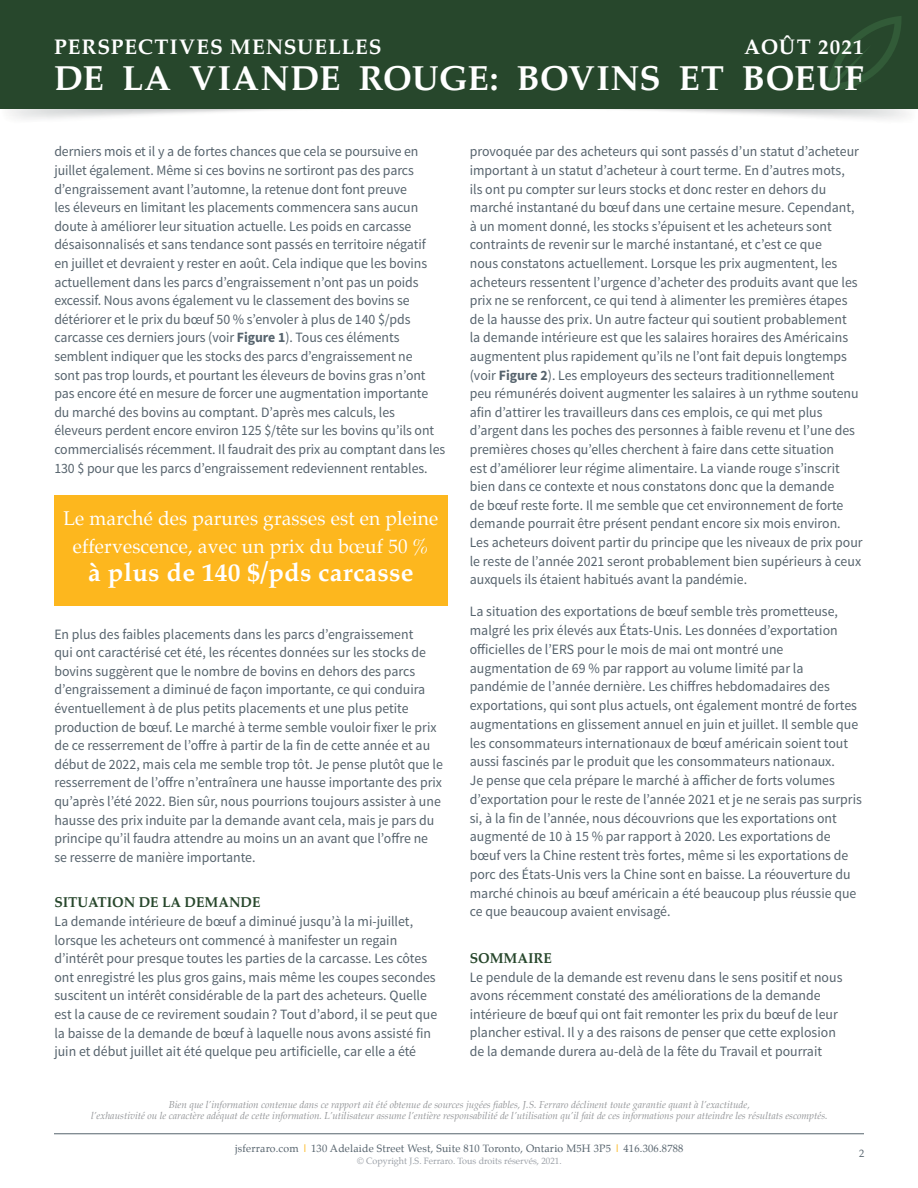
<style>
.page{position:relative;width:918px;height:1188px;background:#fff}
.page>*{position:absolute;margin:0;border:0;box-sizing:border-box;transform-origin:0 0}
.t1{font:700 34.5px "Palatino";letter-spacing:.005em;color:#fff}
.t2{font:700 25.5px "Palatino";letter-spacing:.01em;color:#fff}
.t3{font:700 21px "Palatino";letter-spacing:.04em;color:#fff}
.t4{font:19.5px/27.8px "Palatino";letter-spacing:.01em;color:#fff;text-align:center}
.testo_normale{font:14.25px/18.6px "Source Sans Pro";color:#56636d}
.testo_normale-2{font:700 14.25px "Palatino";color:#27472c}
.t5{font:10.5px "Palatino";letter-spacing:.02em;color:#56636d}
.t6{font:italic 9.9px/11.2px "Palatino";color:#939598;text-align:center}
.t7{font:9px "Palatino";color:#9ba0a7}
.s1{font-weight:700}
.s2{font-family:"Palatino";font-weight:700;color:#27472c}
.s3{font-weight:700;color:#fdb71e}
</style>
<div class="page">
<img style="left:0;top:108px;width:918px;height:11px">
<div style="left:0;top:0;width:918px;height:108px;background:#27472c"></div>
<svg style="left:827px;top:16px;width:74px;height:75px"></svg>
<hr style="left:54px;top:1133px;width:810px;height:1px;background:#56636d">
<div style="left:54px;top:495px;width:394px;height:111px;background:#fdb71e"></div>
<p class="t3" style="left:54px;top:29px;width:329px">PERSPECTIVES MENSUELLES</p>
<p class="t3" style="left:744px;top:29px;width:121px">AOÛT 2021</p>
<p class="t1" style="left:54px;top:49px;width:812px">DE LA VIANDE ROUGE: BOVINS ET BOEUF</p>
<p class="testo_normale" style="left:54px;top:143px;width:392px">derniers mois et il y a de fortes chances que cela se poursuive en juillet également. Même si ces bovins ne sortiront pas des parcs d’engraissement avant l’automne, la retenue dont font preuve<br>les éleveurs en limitant les placements commencera sans aucun doute à améliorer leur situation actuelle. Les poids en carcasse désaisonnalisés et sans tendance sont passés en territoire négatif<br>en juillet et devraient y rester en août. Cela indique que les bovins actuellement dans les parcs d’engraissement n’ont pas un poids excessif. Nous avons également vu le classement des bovins se détériorer et le prix du bœuf 50 % s’envoler à plus de 140 $/pds carcasse ces derniers jours (voir <span class="s1">Figure 1</span>). Tous ces éléments semblent indiquer que les stocks des parcs d’engraissement ne<br>sont pas trop lourds, et pourtant les éleveurs de bovins gras n’ont pas encore été en mesure de forcer une augmentation importante du marché des bovins au comptant. D’après mes calculs, les éleveurs perdent encore environ 125 $/tête sur les bovins qu’ils ont commercialisés récemment. Il faudrait des prix au comptant dans les 130 $ pour que les parcs d’engraissement redeviennent rentables.</p>
<p class="t4" style="left:63px;top:505px;width:377px">Le marché des parures grasses est en pleine effervescence, avec un prix du bœuf 50 %</p>
<p class="t2" style="left:88px;top:550px;width:327px">à plus de 140 $/pds carcasse</p>
<p class="testo_normale" style="left:54px;top:625px;width:390px">En plus des faibles placements dans les parcs d’engraissement<br>qui ont caractérisé cet été, les récentes données sur les stocks de bovins suggèrent que le nombre de bovins en dehors des parcs d’engraissement a diminué de façon importante, ce qui conduira éventuellement à de plus petits placements et une plus petite production de bœuf. Le marché à terme semble vouloir fixer le prix de ce resserrement de l’offre à partir de la fin de cette année et au début de 2022, mais cela me semble trop tôt. Je pense plutôt que le resserrement de l’offre n’entraînera une hausse importante des prix qu’après l’été 2022. Bien sûr, nous pourrions toujours assister à une hausse des prix induite par la demande avant cela, mais je pars du principe qu’il faudra attendre au moins un an avant que l’offre ne se resserre de manière importante.</p>
<p class="testo_normale" style="left:54px;top:894px;width:384px"><span class="s2">SITUATION DE LA DEMANDE<br></span>La demande intérieure de bœuf a diminué jusqu’à la mi-juillet, lorsque les acheteurs ont commencé à manifester un regain d’intérêt pour presque toutes les parties de la carcasse. Les côtes ont enregistré les plus gros gains, mais même les coupes secondes suscitent un intérêt considérable de la part des acheteurs. Quelle est la cause de ce revirement soudain? Tout d’abord, il se peut que la baisse de la demande de bœuf à laquelle nous avons assisté fin juin et début juillet ait été quelque peu artificielle, car elle a été</p>
<p class="testo_normale" style="left:470px;top:143px;width:394px">provoquée par des acheteurs qui sont passés d’un statut d’acheteur important à un statut d’acheteur à court terme. En d’autres mots,<br>ils ont pu compter sur leurs stocks et donc rester en dehors du marché instantané du bœuf dans une certaine mesure. Cependant, à un moment donné, les stocks s’épuisent et les acheteurs sont contraints de revenir sur le marché instantané, et c’est ce que<br>nous constatons actuellement. Lorsque les prix augmentent, les acheteurs ressentent l’urgence d’acheter des produits avant que les prix ne se renforcent, ce qui tend à alimenter les premières étapes de la hausse des prix. Un autre facteur qui soutient probablement<br>la demande intérieure est que les salaires horaires des Américains augmentent plus rapidement qu’ils ne l’ont fait depuis longtemps (voir <span class="s1">Figure 2</span>). Les employeurs des secteurs traditionnellement<br>peu rémunérés doivent augmenter les salaires à un rythme soutenu afin d’attirer les travailleurs dans ces emplois, ce qui met plus d’argent dans les poches des personnes à faible revenu et l’une des premières choses qu’elles cherchent à faire dans cette situation<br>est d’améliorer leur régime alimentaire. La viande rouge s’inscrit bien dans ce contexte et nous constatons donc que la demande<br>de bœuf reste forte. Il me semble que cet environnement de forte demande pourrait être présent pendant encore six mois environ.<br>Les acheteurs doivent partir du principe que les niveaux de prix pour le reste de l’année 2021 seront probablement bien supérieurs à ceux auxquels ils étaient habitués avant la pandémie.</p>
<p class="testo_normale" style="left:470px;top:603px;width:394px">La situation des exportations de bœuf semble très prometteuse, malgré les prix élevés aux États-Unis. Les données d’exportation officielles de l’ERS pour le mois de mai ont montré une augmentation de 69 % par rapport au volume limité par la pandémie de l’année dernière. Les chiffres hebdomadaires des exportations, qui sont plus actuels, ont également montré de fortes augmentations en glissement annuel en juin et juillet. Il semble que les consommateurs internationaux de bœuf américain soient tout aussi fascinés par le produit que les consommateurs nationaux.<br>Je pense que cela prépare le marché à afficher de forts volumes d’exportation pour le reste de l’année 2021 et je ne serais pas surpris si, à la fin de l’année, nous découvrions que les exportations ont augmenté de 10 à 15 % par rapport à 2020. Les exportations de bœuf vers la Chine restent très fortes, même si les exportations de porc des États-Unis vers la Chine sont en baisse. La réouverture du marché chinois au bœuf américain a été beaucoup plus réussie que ce que beaucoup avaient envisagé.</p>
<p class="testo_normale-2" style="left:470px;top:946px;width:84px">SOMMAIRE</p>
<p class="testo_normale" style="left:470px;top:968px;width:374px">Le pendule de la demande est revenu dans le sens positif et nous avons récemment constaté des améliorations de la demande intérieure de bœuf qui ont fait remonter les prix du bœuf de leur plancher estival. Il y a des raisons de penser que cette explosion de la demande durera au-delà de la fête du Travail et pourrait</p>
<p class="t6" style="left:91px;top:1099px;width:738px">Bien que l’information contenue dans ce rapport ait été obtenue de sources jugées fiables, J.S. Ferraro déclinent toute garantie quant à l’exactitude,<br>l’exhaustivité ou le caractère adéquat de cette information. L’utilisateur assume l’entière responsabilité de l’utilisation qu’il fait de ces informations pour atteindre les résultats escomptés.</p>
<p class="t5" style="left:235px;top:1139px;width:450px">jsferraro.com <span class="s3">|</span> 130 Adelaide Street West, Suite 810 Toronto, Ontario M5H 3P5 <span class="s3">|</span> 416.306.8788</p>
<p class="t7" style="left:357px;top:1153px;width:206px">© Copyright J.S. Ferraro. Tous droits réservés, 2021.</p>
<p class="t5" style="left:859px;top:1144px;width:7px">2</p>
</div>
